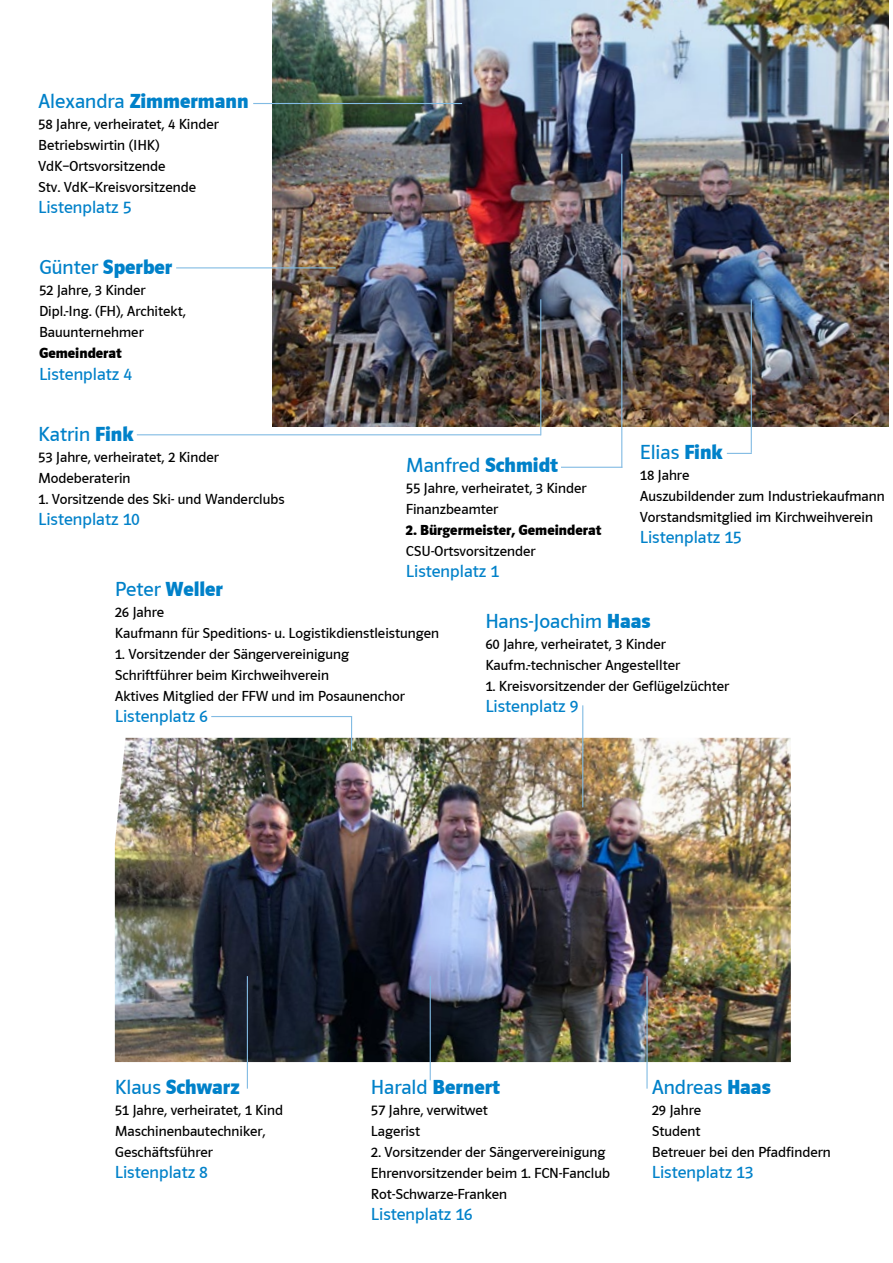
<style>
.page{position:relative;width:893px;height:1263px;background:#fff}
.page>*{position:absolute;margin:0;border:0;box-sizing:border-box;transform-origin:0 0}
.t1{font:21px "CSU Schrift Bold";color:#0081c9}
.t2{font:21px "CSU Schrift Regular";color:#0081c9}
.t3{font:18px "CSU Schrift Regular";color:#0081c9}
.t4{font:15px/21px "CSU Schrift Regular";color:#000}
.t5{font:15px "CSU Schrift Bold";color:#000}
.s1{font-family:"CSU Schrift Regular"}
.s2{font-family:"CSU Schrift Bold"}
</style>
<div class="page">
<img style="left:273px;top:0;width:615px;height:427px">
<img style="left:115px;top:738px;width:676px;height:324px">
<hr style="left:621px;top:154px;width:1px;height:314px;background:#82bbe3">
<hr style="left:137px;top:434px;width:404px;height:1px;background:#82bbe3">
<hr style="left:540px;top:299px;width:1px;height:136px;background:#82bbe3">
<svg style="left:727px;top:453px;width:25px;height:1px"></svg>
<hr style="left:751px;top:299px;width:1px;height:154px;background:#82bbe3">
<hr style="left:176px;top:267px;width:160px;height:1px;background:#82bbe3">
<hr style="left:253px;top:103px;width:209px;height:1px;background:#82bbe3">
<hr style="left:646px;top:976px;width:2px;height:113px;background:#82bbe3">
<hr style="left:430px;top:976px;width:1px;height:104px;background:#82bbe3">
<hr style="left:247px;top:976px;width:1px;height:113px;background:#82bbe3">
<hr style="left:211px;top:716px;width:141px;height:1px;background:#82bbe3">
<hr style="left:351px;top:716px;width:1px;height:34px;background:#82bbe3">
<hr style="left:582px;top:705px;width:1px;height:102px;background:#82bbe3">
<hr style="left:561px;top:467px;width:61px;height:1px;background:#82bbe3">
<h1 class="t1" style="left:38px;top:89px;width:212px"><span class="s1">Alexandra</span> Zimmermann</h1>
<p class="t4" style="left:38px;top:114px;width:182px">58 Jahre, verheiratet, 4 Kinder<br>Betriebswirtin (IHK)<br>VdK–Ortsvorsitzende<br>Stv. VdK–Kreisvorsitzende</p>
<p class="t3" style="left:38px;top:197px;width:94px">Listenplatz 5</p>
<h1 class="t1" style="left:39px;top:255px;width:135px"><span class="s1">Günter</span> Sperber</h1>
<p class="t4" style="left:39px;top:280px;width:148px">52 Jahre, 3 Kinder<br>Dipl.-Ing. (FH), Architekt,<br>Bauunternehmer</p>
<p class="t5" style="left:39px;top:345px;width:84px">Gemeinderat</p>
<p class="t3" style="left:39px;top:364px;width:94px">Listenplatz 4</p>
<h1 class="t2" style="left:38px;top:423px;width:97px">Katrin <span class="s2">Fink</span></h1>
<p class="t4" style="left:38px;top:447px;width:182px">53 Jahre, verheiratet, 2 Kinder<br>Modeberaterin</p>
<p class="t4" style="left:38px;top:489px;width:248px">1. Vorsitzende des Ski- und Wanderclubs</p>
<p class="t3" style="left:38px;top:509px;width:103px">Listenplatz 10</p>
<h1 class="t2" style="left:640px;top:441px;width:84px">Elias <span class="s2">Fink</span></h1>
<p class="t4" style="left:640px;top:465px;width:246px">18 Jahre<br>Auszubildender zum Industriekaufmann<br>Vorstandsmitglied im Kirchweihverein</p>
<p class="t3" style="left:640px;top:528px;width:103px">Listenplatz 15</p>
<h1 class="t2" style="left:406px;top:454px;width:154px">Manfred <span class="s2">Schmidt</span></h1>
<p class="t4" style="left:406px;top:477px;width:182px">55 Jahre, verheiratet, 3 Kinder<br>Finanzbeamter</p>
<p class="t5" style="left:406px;top:521px;width:197px">2. Bürgermeister, Gemeinderat</p>
<p class="t4" style="left:406px;top:540px;width:131px">CSU-Ortsvorsitzender</p>
<p class="t3" style="left:406px;top:561px;width:94px">Listenplatz 1</p>
<h1 class="t1" style="left:115px;top:577px;width:110px"><span class="s1">Peter</span> Weller</h1>
<p class="t4" style="left:115px;top:602px;width:326px">26 Jahre<br>Kaufmann für Speditions- u. Logistikdienstleistungen</p>
<p class="t4" style="left:115px;top:644px;width:291px">1. Vorsitzender der Sängervereinigung<br>Schriftführer beim Kirchweihverein<br>Aktives Mitglied der FFW und im Posaunenchor</p>
<p class="t3" style="left:115px;top:707px;width:94px">Listenplatz 6</p>
<h1 class="t2" style="left:485px;top:610px;width:167px">Hans-Joachim <span class="s2">Haas</span></h1>
<p class="t4" style="left:485px;top:634px;width:196px">60 Jahre, verheiratet, 3 Kinder<br>Kaufm.-technischer Angestellter</p>
<p class="t4" style="left:485px;top:676px;width:245px">1. Kreisvorsitzender der Geflügelzüchter</p>
<p class="t3" style="left:485px;top:696px;width:94px">Listenplatz 9</p>
<h1 class="t1" style="left:115px;top:1075px;width:126px"><span class="s1">Klaus</span> Schwarz</h1>
<p class="t4" style="left:115px;top:1100px;width:170px">51 Jahre, verheiratet, 1 Kind<br>Maschinenbautechniker,<br>Geschäftsführer</p>
<p class="t3" style="left:115px;top:1163px;width:94px">Listenplatz 8</p>
<h1 class="t1" style="left:371px;top:1075px;width:131px"><span class="s1">Harald</span> Bernert</h1>
<p class="t4" style="left:371px;top:1100px;width:118px">57 Jahre, verwitwet<br>Lagerist</p>
<p class="t4" style="left:371px;top:1142px;width:241px">2. Vorsitzender der Sängervereinigung<br>Ehrenvorsitzender beim 1. FCN-Fanclub<br>Rot-Schwarze-Franken</p>
<p class="t3" style="left:371px;top:1205px;width:103px">Listenplatz 16</p>
<h1 class="t2" style="left:652px;top:1076px;width:120px">Andreas <span class="s2">Haas</span></h1>
<p class="t4" style="left:652px;top:1100px;width:180px">29 Jahre<br>Student<br>Betreuer bei den Pfadfindern</p>
<p class="t3" style="left:652px;top:1163px;width:103px">Listenplatz 13</p>
</div>
